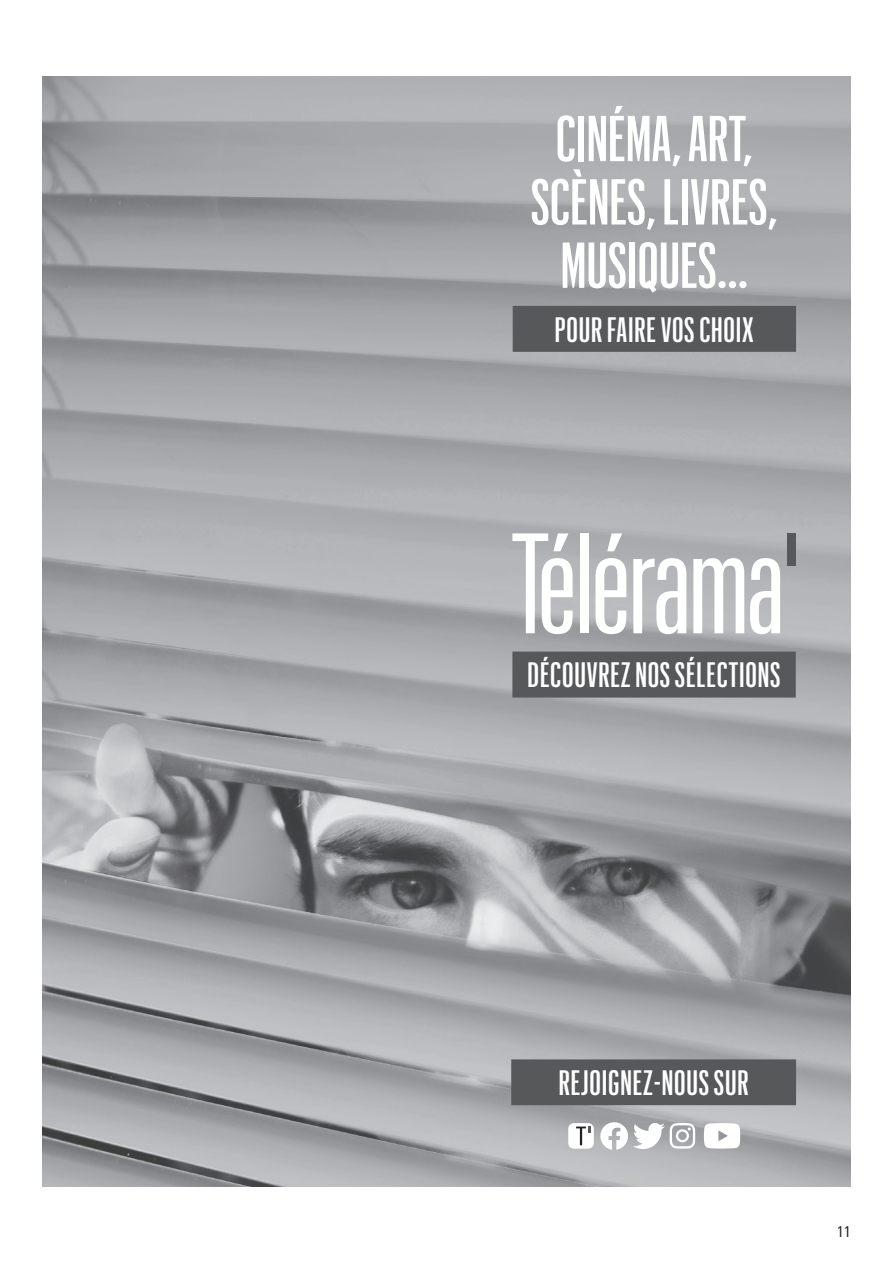
<style>
.page{position:relative;width:893px;height:1263px;background:#fff}
.page>*{position:absolute;margin:0;border:0;box-sizing:border-box;transform-origin:0 0}
.t1{font:500 63.3px/63.3px "Graphik XX Cond";letter-spacing:.005em;color:#fff;text-align:center}
.t2{font:500 34.5px "Graphik XX Cond";letter-spacing:.025em;color:#fff}
.t3{font:condensed 15px "Univers Next Pro";color:#231f20}
</style>
<div class="page">
<img style="left:43px;top:77px;width:807px;height:1109px">
<div style="left:513px;top:306px;width:283px;height:46px;background:#57585a"></div>
<div style="left:580px;top:533px;width:8px;height:100px;background:#fff"></div>
<svg style="left:512px;top:533px;width:61px;height:101px"></svg>
<svg style="left:595px;top:533px;width:31px;height:101px"></svg>
<svg style="left:633px;top:558px;width:53px;height:76px"></svg>
<svg style="left:693px;top:558px;width:51px;height:75px"></svg>
<svg style="left:750px;top:558px;width:30px;height:76px"></svg>
<div style="left:787px;top:533px;width:9px;height:33px;background:#57585a"></div>
<div style="left:512px;top:652px;width:284px;height:45px;background:#57585a"></div>
<div style="left:568px;top:1123px;width:26px;height:26px;background:#fff;border-radius:6px"></div>
<svg style="left:576px;top:1126px;width:14px;height:19px"></svg>
<svg style="left:600px;top:1122px;width:95px;height:28px"></svg>
<svg style="left:704px;top:1123px;width:36px;height:25px"></svg>
<div style="left:511px;top:1059px;width:285px;height:46px;background:#57585a"></div>
<h1 class="t1" style="left:531px;top:106px;width:249px">CINÉMA, ART,<br>SCÈNES, LIVRES,<br>MUSIQUES...</h1>
<p class="t2" style="left:555px;top:309px;width:200px">POUR FAIRE VOS CHOIX</p>
<p class="t2" style="left:528px;top:655px;width:255px">DÉCOUVREZ NOS SÉLECTIONS</p>
<p class="t2" style="left:559px;top:1062px;width:191px">REJOIGNEZ-NOUS SUR</p>
<p class="t3" style="left:837px;top:1223px;width:15px">11</p>
</div>
